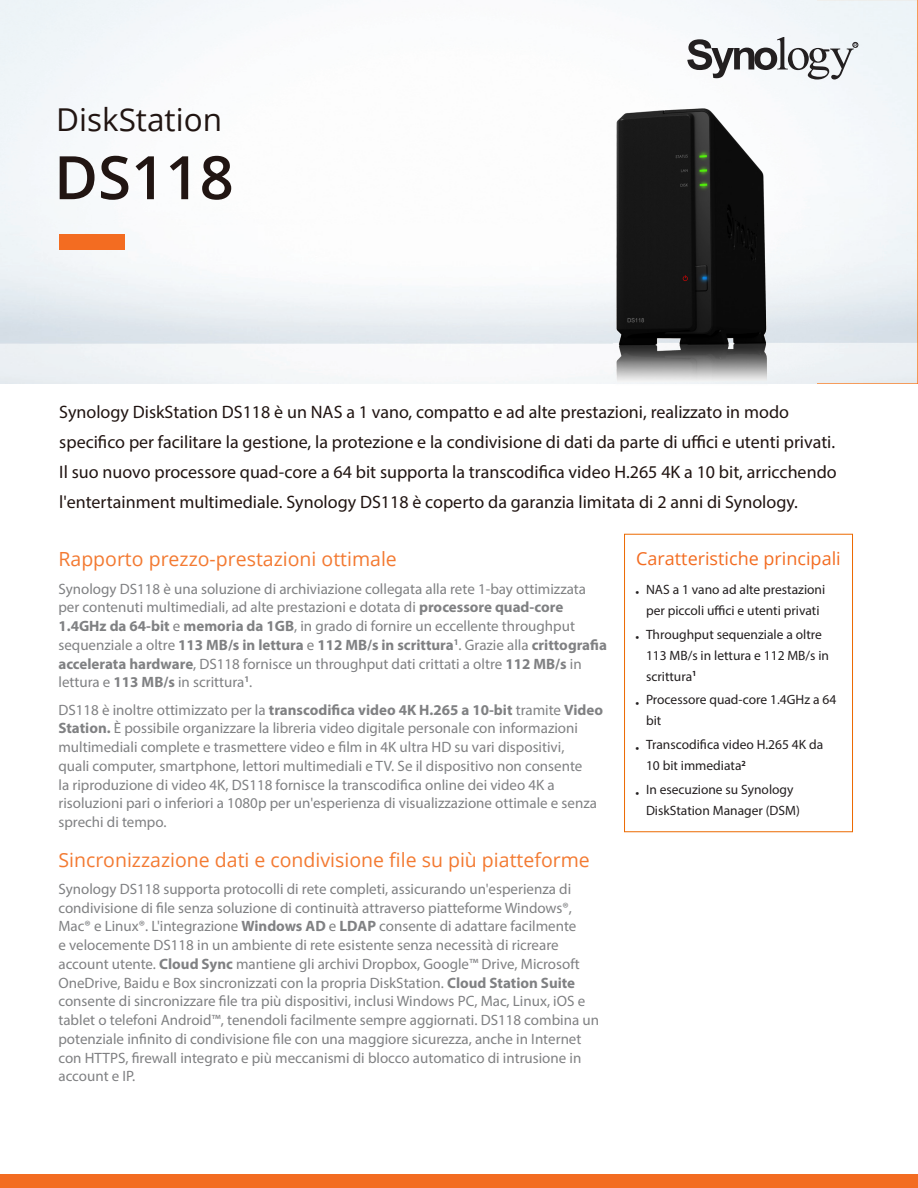
<style>
.page{position:relative;width:918px;height:1188px;background:#fff}
.page>*{position:absolute;margin:0;border:0;box-sizing:border-box;transform-origin:0 0}
.Model_Name{font:600 60px "Open Sans";color:#211512}
.Product_Type{font:31.5px "Open Sans";color:#211512}
.Chapter_Title_1{font:19.5px "Open Sans";color:#f37a32}
.Introduction{font:18px/30px "Myriad Pro";color:#211512}
.Selling_Title{font:18px "Open Sans";color:#f36c21}
.Body_Content{font:15px/18.8px "Myriad Pro";color:#808183}
.t1{font:13.5px/21px "Myriad Pro";color:#231f20}
.s1{font-weight:700}
</style>
<div class="page">
<div style="left:0;top:1174px;width:918px;height:14px;background:#f36c21"></div>
<svg style="left:687px;top:37px;width:171px;height:43px"></svg>
<div style="left:59px;top:234px;width:66px;height:16px;background:#f36c21"></div>
<div style="left:624px;top:534px;width:229px;height:298px;border:1px solid #ec6900"></div>
<img style="left:615px;top:107px;width:153px;height:277px">
<p class="Product_Type" style="left:56px;top:98px;width:167px">DiskStation</p>
<p class="Model_Name" style="left:54px;top:136px;width:181px">DS118</p>
<p class="Introduction" style="left:59px;top:397px;width:779px">Synology DiskStation DS118 è un NAS a 1 vano, compatto e ad alte prestazioni, realizzato in modo specifico per facilitare la gestione, la protezione e la condivisione di dati da parte di uffici e utenti privati.<br>Il suo nuovo processore quad-core a 64 bit supporta la transcodifica video H.265 4K a 10 bit, arricchendo l'entertainment multimediale. Synology DS118 è coperto da garanzia limitata di 2 anni di Synology.</p>
<p class="Chapter_Title_1" style="left:58px;top:546px;width:340px">Rapporto prezzo-prestazioni ottimale</p>
<p class="Body_Content" style="left:58px;top:579px;width:550px">Synology DS118 è una soluzione di archiviazione collegata alla rete 1-bay ottimizzata per contenuti multimediali, ad alte prestazioni e dotata di <span class="s1">processore quad-core 1.4GHz da 64-bit</span> e <span class="s1">memoria da 1GB</span>, in grado di fornire un eccellente throughput sequenziale a oltre <span class="s1">113 MB/s in lettura</span> e <span class="s1">112 MB/s in scrittura</span><sup>1</sup>. Grazie alla <span class="s1">crittografia accelerata hardware</span>, DS118 fornisce un throughput dati crittati a oltre <span class="s1">112 MB/s</span> in lettura e <span class="s1">113 MB/s</span> in scrittura<sup>1</sup>.</p>
<p class="Body_Content" style="left:58px;top:700px;width:546px">DS118 è inoltre ottimizzato per la <span class="s1">transcodifica video 4K H.265 a 10-bit</span> tramite <span class="s1">Video Station.</span> È possibile organizzare la libreria video digitale personale con informazioni multimediali complete e trasmettere video e film in 4K ultra HD su vari dispositivi,<br>quali computer, smartphone, lettori multimediali e TV. Se il dispositivo non consente<br>la riproduzione di video 4K, DS118 fornisce la transcodifica online dei video 4K a risoluzioni pari o inferiori a 1080p per un'esperienza di visualizzazione ottimale e senza sprechi di tempo.</p>
<p class="Chapter_Title_1" style="left:58px;top:846px;width:533px">Sincronizzazione dati e condivisione file su più piatteforme</p>
<p class="Body_Content" style="left:58px;top:879px;width:542px">Synology DS118 supporta protocolli di rete completi, assicurando un'esperienza di condivisione di file senza soluzione di continuità attraverso piatteforme Windows®, Mac® e Linux®. L'integrazione <span class="s1">Windows AD</span> e <span class="s1">LDAP</span> consente di adattare facilmente<br>e velocemente DS118 in un ambiente di rete esistente senza necessità di ricreare account utente. <span class="s1">Cloud Sync</span> mantiene gli archivi Dropbox, Google™ Drive, Microsoft OneDrive, Baidu e Box sincronizzati con la propria DiskStation. <span class="s1">Cloud Station Suite </span>consente di sincronizzare file tra più dispositivi, inclusi Windows PC, Mac, Linux, iOS e tablet o telefoni Android™, tenendoli facilmente sempre aggiornati. DS118 combina un potenziale infinito di condivisione file con una maggiore sicurezza, anche in Internet con HTTPS, firewall integrato e più meccanismi di blocco automatico di intrusione in account e IP.</p>
<p class="Selling_Title" style="left:636px;top:546px;width:206px">Caratteristiche principali</p>
<p class="t1" style="left:635px;top:578px;width:191px;text-align:center">• NAS a 1 vano ad alte prestazioni per piccoli uffici e utenti privati</p>
<p class="t1" style="left:646px;top:623px;width:185px;text-indent:-11px">• Throughput sequenziale a oltre<br>113 MB/s in lettura e 112 MB/s in scrittura<sup>1</sup></p>
<p class="t1" style="left:646px;top:689px;width:192px;text-indent:-11px">• Processore quad-core 1.4GHz a 64 bit</p>
<p class="t1" style="left:646px;top:734px;width:179px;text-indent:-11px">• Transcodifica video H.265 4K da<br>10 bit immediata<sup>2</sup></p>
<p class="t1" style="left:646px;top:779px;width:155px;text-indent:-11px">• In esecuzione su Synology<br>DiskStation Manager (DSM)</p>
</div>
